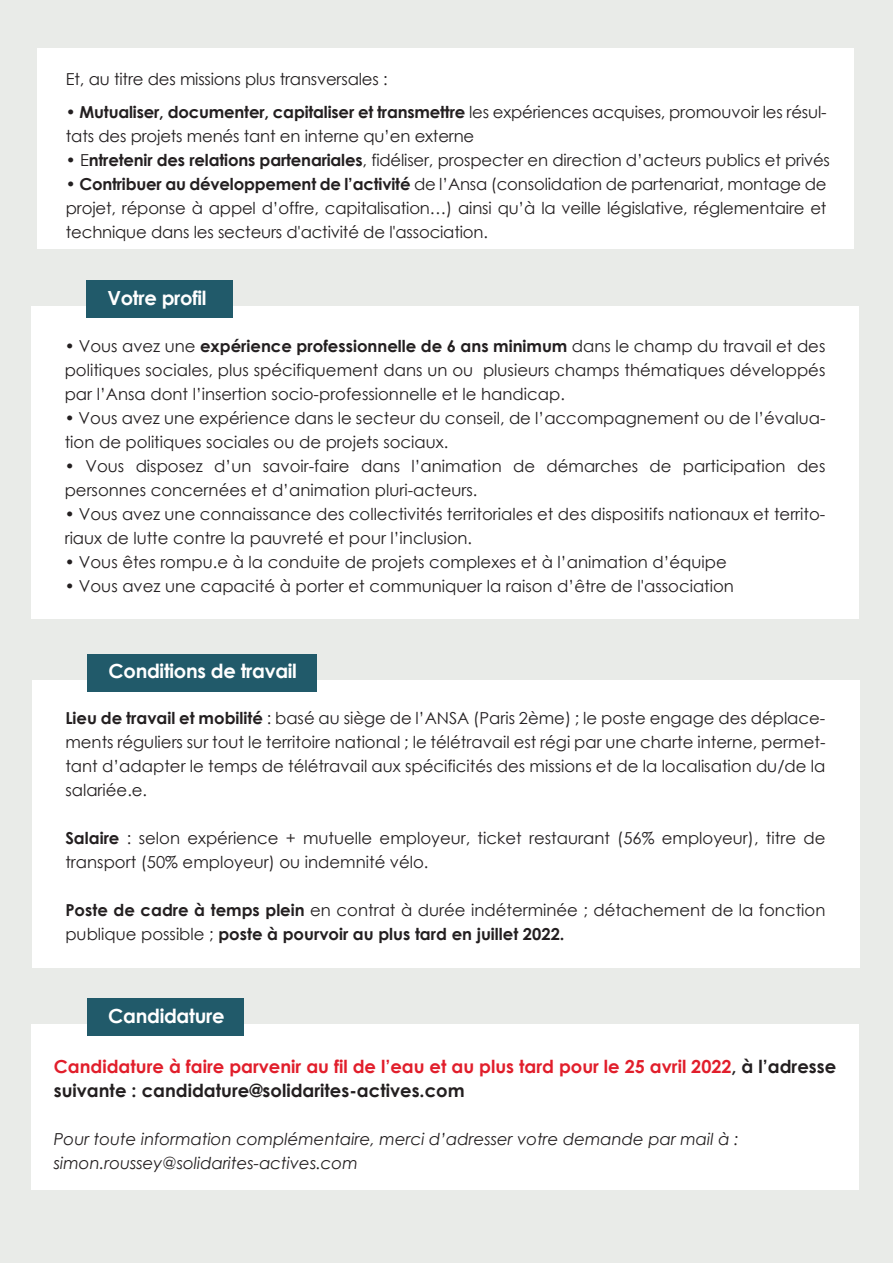
<style>
.page{position:relative;width:893px;height:1263px;background:#e9ebe8}
.page>*{position:absolute;margin:0;border:0;box-sizing:border-box;transform-origin:0 0}
.t1{font:700 19.5px "Century Gothic";letter-spacing:-.015em;color:#fff}
.t2{font:700 18px/24px "Century Gothic";color:#e11e2b}
.t3{font:16.5px/24px "Century Gothic";color:#231f20}
.t4{font:italic 16.5px/24px "Century Gothic";color:#231f20}
.s1{font-weight:700}
.s2{color:#231f20}
</style>
<div class="page">
<div style="left:37px;top:49px;width:817px;height:200px;background:#fff"></div>
<div style="left:32px;top:307px;width:827px;height:312px;background:#fff"></div>
<div style="left:86px;top:281px;width:146px;height:37px;background:#215a6a"></div>
<div style="left:33px;top:680px;width:827px;height:287px;background:#fff"></div>
<div style="left:87px;top:654px;width:230px;height:37px;background:#215a6a"></div>
<div style="left:32px;top:1024px;width:827px;height:166px;background:#fff"></div>
<div style="left:87px;top:998px;width:156px;height:38px;background:#215a6a"></div>
<p class="t3" style="left:66px;top:67px;width:323px">Et, au titre des missions plus transversales :</p>
<p class="t3" style="left:66px;top:100px;width:762px">• <span class="s1">Mutualiser, documenter, capitaliser et transmettre</span> les expériences acquises, promouvoir les résul&shy;tats des projets menés tant en interne qu’en externe</p>
<p class="t3" style="left:66px;top:148px;width:766px">• E<span class="s1">ntretenir des relations partenariales</span>, fidéliser, prospecter en direction d’acteurs publics et privés</p>
<p class="t3" style="left:66px;top:172px;width:762px;text-align:justify">• <span class="s1">Contribuer au développement de l’activité</span> de l’Ansa (consolidation de partenariat, montage de projet, réponse à appel d’offre, capitalisation…) ainsi qu’à la veille législative, réglementaire et technique dans les secteurs d'activité de l'association.</p>
<p class="t1" style="left:107px;top:283px;width:101px">Votre profil</p>
<p class="t3" style="left:65px;top:334px;width:762px;text-align:justify">• Vous avez une <span class="s1">expérience professionnelle de 6 ans minimum</span> dans le champ du travail et des politiques sociales, plus spécifiquement dans un ou plusieurs champs thématiques développés par l’Ansa dont l’insertion socio-professionnelle et le handicap.</p>
<p class="t3" style="left:65px;top:406px;width:762px">• Vous avez une expérience dans le secteur du conseil, de l’accompagnement ou de l’évalua&shy;tion de politiques sociales ou de projets sociaux.</p>
<p class="t3" style="left:65px;top:454px;width:762px">• Vous disposez d’un savoir-faire dans l’animation de démarches de participation des personnes concernées et d’animation pluri-acteurs.</p>
<p class="t3" style="left:65px;top:502px;width:762px">• Vous avez une connaissance des collectivités territoriales et des dispositifs nationaux et territo&shy;riaux de lutte contre la pauvreté et pour l’inclusion.</p>
<p class="t3" style="left:65px;top:550px;width:664px">• Vous êtes rompu.e à la conduite de projets complexes et à l’animation d’équipe</p>
<p class="t3" style="left:65px;top:574px;width:671px">• Vous avez une capacité à porter et communiquer la raison d’être de l'association</p>
<p class="t1" style="left:109px;top:656px;width:190px">Conditions de travail</p>
<p class="t3" style="left:65px;top:706px;width:762px;text-align:justify"><span class="s1">Lieu de travail et mobilité</span> : basé au siège de l’ANSA (Paris 2ème) ; le poste engage des déplace&shy;ments réguliers sur tout le territoire national ; le télétravail est régi par une charte interne, permet&shy;tant d’adapter le temps de télétravail aux spécificités des missions et de la localisation du/de la salariée.e.</p>
<p class="t3" style="left:65px;top:826px;width:761px"><span class="s1">Salaire</span> : selon expérience + mutuelle employeur, ticket restaurant (56% employeur), titre de transport (50% employeur) ou indemnité vélo.</p>
<p class="t3" style="left:65px;top:898px;width:761px"><span class="s1">Poste de cadre à temps plein</span> en contrat à durée indéterminée ; détachement de la fonction publique possible ; <span class="s1">poste à pourvoir au plus tard en juillet 2022.</span></p>
<p class="t1" style="left:108px;top:1001px;width:118px">Candidature</p>
<p class="t2" style="left:54px;top:1053px;width:784px">Candidature à faire parvenir au fil de l’eau et au plus tard pour le 25 avril 2022<span class="s2">, à l’adresse suivante : candidature@solidarites-actives.com</span></p>
<p class="t4" style="left:54px;top:1126px;width:686px">Pour toute information complémentaire, merci d’adresser votre demande par mail à : simon.roussey@solidarites-actives.com</p>
</div>
